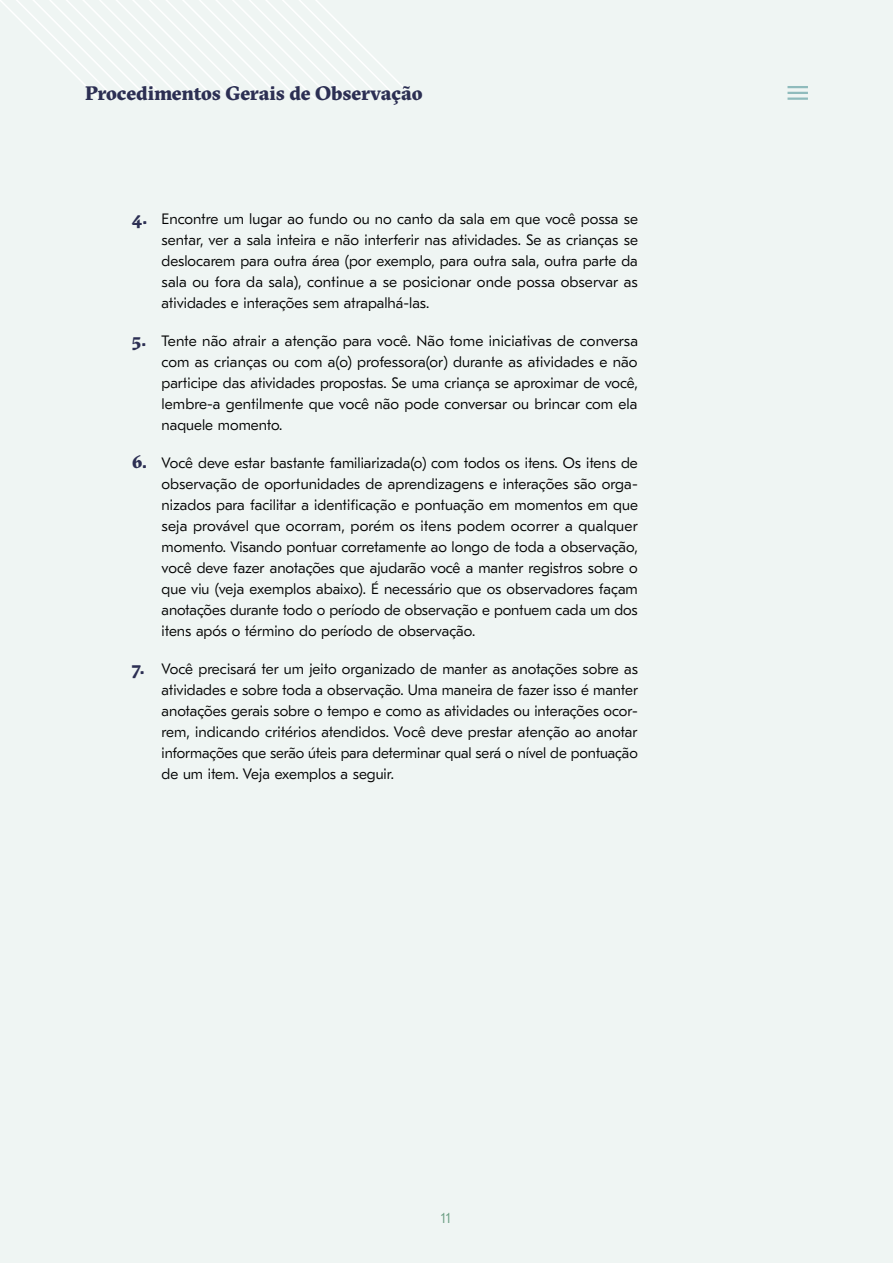
<style>
.page{position:relative;width:893px;height:1263px;background:#eff5f3}
.page>*{position:absolute;margin:0;border:0;box-sizing:border-box;transform-origin:0 0}
.t1{font:900 19.5px "GT Sectra";letter-spacing:-.005em;color:#2c2f53}
.t2{font:300 15px/21px "GT Eesti Pro Text";color:#000;text-align:justify}
.t3{font:300 15px "GT Eesti Pro Text";color:#6c9e83}
.s1{font-family:"GT Sectra";font-weight:900;font-size:18px;color:#2c2f53}
</style>
<div class="page">
<svg style="left:0;top:0;width:415px;height:100px"></svg>
<hr style="left:787px;top:86px;width:21px;height:2px;background:#8fbbbc">
<hr style="left:787px;top:92px;width:21px;height:2px;background:#8fbbbc">
<hr style="left:787px;top:98px;width:21px;height:2px;background:#8fbbbc">
<h1 class="t1" style="left:85px;top:81px;width:339px">Procedimentos Gerais de Observação</h1>
<p class="t2" style="left:162px;top:208px;width:478px;text-indent:-30px"><span class="s1">4.</span> Encontre um lugar ao fundo ou no canto da sala em que você possa se sentar, ver a sala inteira e não interferir nas atividades. Se as crianças se deslocarem para outra área (por exemplo, para outra sala, outra parte da sala ou fora da sala), continue a se posicionar onde possa observar as atividades e interações sem atrapalhá-las.</p>
<p class="t2" style="left:162px;top:330px;width:478px;text-indent:-30px"><span class="s1">5.</span> Tente não atrair a atenção para você. Não tome iniciativas de conversa com as crianças ou com a(o) professora(or) durante as atividades e não participe das atividades propostas. Se uma criança se aproximar de você, lembre-a gentilmente que você não pode conversar ou brincar com ela naquele momento.</p>
<p class="t2" style="left:162px;top:453px;width:478px;text-indent:-30px"><span class="s1">6.</span> Você deve estar bastante familiarizada(o) com todos os itens. Os itens de observação de oportunidades de aprendizagens e interações são orga&shy;nizados para facilitar a identificação e pontuação em momentos em que seja provável que ocorram, porém os itens podem ocorrer a qualquer momento. Visando pontuar corretamente ao longo de toda a observação, você deve fazer anotações que ajudarão você a manter registros sobre o que viu (veja exemplos abaixo). É necessário que os observadores façam anotações durante todo o período de observação e pontuem cada um dos itens após o término do período de observação.</p>
<p class="t2" style="left:162px;top:659px;width:478px;text-indent:-30px"><span class="s1">7.</span> Você precisará ter um jeito organizado de manter as anotações sobre as atividades e sobre toda a observação. Uma maneira de fazer isso é manter anotações gerais sobre o tempo e como as atividades ou interações ocor&shy;rem, indicando critérios atendidos. Você deve prestar atenção ao anotar informações que serão úteis para determinar qual será o nível de pontuação de um item. Veja exemplos a seguir.</p>
<p class="t3" style="left:441px;top:1210px;width:11px">11</p>
</div>
